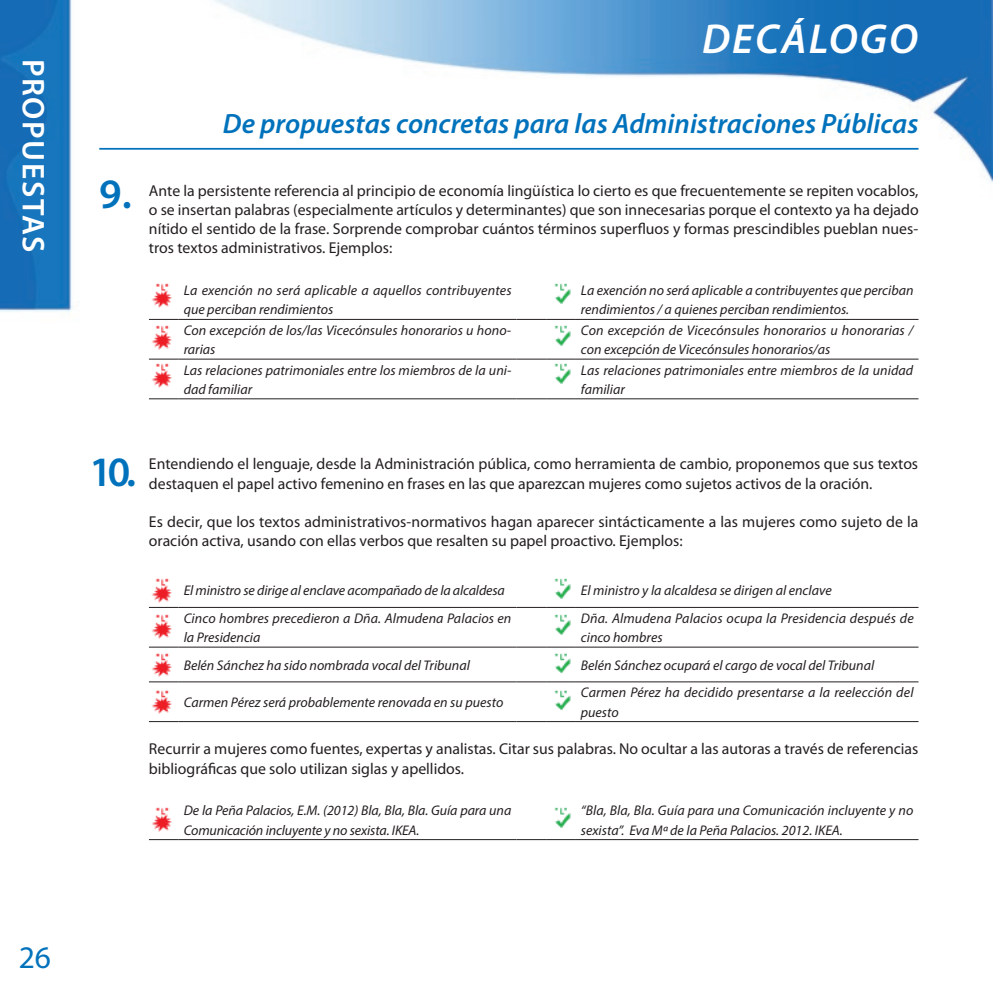
<style>
.page{position:relative;width:993px;height:993px;background:#fff}
.page>*{position:absolute;margin:0;border:0;box-sizing:border-box;transform-origin:0 0}
.t1{font:italic 600 42px "Myriad Pro";letter-spacing:.05em;color:#fff}
.t2{font:600 42px "Myriad Pro";color:#0072bc}
.t3{font:600 31.5px "Myriad Pro";letter-spacing:.05em;color:#fff}
.t4{font:31.5px "Myriad Pro";color:#0072bc}
.t5{font:italic 600 28px "Myriad Pro";color:#0072bc}
.t6{font:15.75px/19.2px "Myriad Pro";color:#231f20}
.t7{font:italic 14px/19.2px "Myriad Pro";color:#231f20}
</style>
<div class="page">
<img style="left:0;top:0;width:992px;height:841px">
<hr style="left:149px;top:319px;width:30px;height:1px;background:#231f20">
<hr style="left:179px;top:319px;width:337px;height:1px;background:#231f20">
<hr style="left:516px;top:319px;width:30px;height:1px;background:#231f20">
<svg style="left:546px;top:319px;width:29px;height:1px"></svg>
<hr style="left:575px;top:319px;width:343px;height:1px;background:#231f20">
<hr style="left:149px;top:358px;width:30px;height:1px;background:#231f20">
<hr style="left:179px;top:358px;width:337px;height:1px;background:#231f20">
<hr style="left:516px;top:358px;width:30px;height:1px;background:#231f20">
<svg style="left:546px;top:358px;width:29px;height:1px"></svg>
<hr style="left:575px;top:358px;width:343px;height:1px;background:#231f20">
<hr style="left:149px;top:398px;width:30px;height:1px;background:#231f20">
<hr style="left:179px;top:398px;width:337px;height:1px;background:#231f20">
<hr style="left:516px;top:398px;width:30px;height:1px;background:#231f20">
<svg style="left:546px;top:398px;width:29px;height:1px"></svg>
<hr style="left:575px;top:398px;width:343px;height:1px;background:#231f20">
<hr style="left:149px;top:606px;width:30px;height:1px;background:#231f20">
<hr style="left:179px;top:606px;width:337px;height:1px;background:#231f20">
<hr style="left:516px;top:606px;width:30px;height:1px;background:#231f20">
<svg style="left:546px;top:606px;width:29px;height:1px"></svg>
<hr style="left:575px;top:606px;width:343px;height:1px;background:#231f20">
<hr style="left:149px;top:646px;width:30px;height:1px;background:#231f20">
<hr style="left:179px;top:646px;width:337px;height:1px;background:#231f20">
<hr style="left:516px;top:646px;width:30px;height:1px;background:#231f20">
<svg style="left:546px;top:646px;width:29px;height:1px"></svg>
<hr style="left:575px;top:646px;width:343px;height:1px;background:#231f20">
<hr style="left:149px;top:681px;width:30px;height:1px;background:#231f20">
<hr style="left:179px;top:681px;width:337px;height:1px;background:#231f20">
<hr style="left:516px;top:681px;width:30px;height:1px;background:#231f20">
<svg style="left:546px;top:681px;width:29px;height:1px"></svg>
<hr style="left:575px;top:681px;width:343px;height:1px;background:#231f20">
<hr style="left:149px;top:721px;width:30px;height:1px;background:#231f20">
<hr style="left:179px;top:721px;width:337px;height:1px;background:#231f20">
<hr style="left:516px;top:721px;width:30px;height:1px;background:#231f20">
<svg style="left:546px;top:721px;width:29px;height:1px"></svg>
<hr style="left:575px;top:721px;width:343px;height:1px;background:#231f20">
<hr style="left:149px;top:838px;width:30px;height:1px;background:#231f20">
<hr style="left:179px;top:838px;width:337px;height:1px;background:#231f20">
<hr style="left:516px;top:838px;width:30px;height:1px;background:#231f20">
<svg style="left:546px;top:838px;width:29px;height:1px"></svg>
<hr style="left:575px;top:838px;width:343px;height:1px;background:#231f20">
<hr style="left:99px;top:148px;width:819px;height:2px;background:#0072bc">
<img style="left:149px;top:575px;width:27px;height:27px">
<img style="left:149px;top:611px;width:27px;height:27px">
<img style="left:149px;top:650px;width:27px;height:27px">
<img style="left:149px;top:687px;width:27px;height:27px">
<img style="left:149px;top:804px;width:27px;height:27px">
<img style="left:149px;top:280px;width:27px;height:28px">
<img style="left:149px;top:322px;width:27px;height:27px">
<img style="left:149px;top:361px;width:27px;height:27px">
<img style="left:547px;top:280px;width:27px;height:28px">
<img style="left:547px;top:322px;width:27px;height:27px">
<img style="left:547px;top:361px;width:27px;height:27px">
<img style="left:547px;top:575px;width:27px;height:27px">
<img style="left:547px;top:611px;width:27px;height:27px">
<img style="left:547px;top:650px;width:27px;height:27px">
<img style="left:547px;top:687px;width:27px;height:27px">
<img style="left:547px;top:804px;width:27px;height:27px">
<h2 class="t3" style="left:51px;top:59px;width:195px;rotate:90deg">PROPUESTAS</h2>
<h1 class="t1" style="left:702px;top:12px;width:217px">DECÁLOGO</h1>
<h1 class="t2" style="left:99px;top:170px;width:34px">9.</h1>
<h3 class="t5" style="left:223px;top:105px;width:697px">De propuestas concretas para las Administraciones Públicas</h3>
<p class="t6" style="left:149px;top:181px;width:771px;text-align:justify">Ante la persistente referencia al principio de economía lingüística lo cierto es que frecuentemente se repiten vocablos, o se insertan palabras (especialmente artículos y determinantes) que son innecesarias porque el contexto ya ha dejado nítido el sentido de la frase. Sorprende comprobar cuántos términos superfluos y formas prescindibles pueblan nues&shy;tros textos administrativos. Ejemplos:</p>
<p class="t7" style="left:184px;top:280px;width:329px">La exención no será aplicable a aquellos contribuyentes que perciban rendimientos</p>
<p class="t7" style="left:580px;top:280px;width:334px">La exención no será aplicable a contribuyentes que perciban rendimientos / a quienes perciban rendimientos.</p>
<p class="t7" style="left:184px;top:320px;width:329px">Con excepción de los/las Vicecónsules honorarios u hono&shy;rarias</p>
<p class="t7" style="left:580px;top:320px;width:334px">Con excepción de Vicecónsules honorarios u honorarias / con excepción de Vicecónsules honorarios/as</p>
<p class="t7" style="left:184px;top:360px;width:329px">Las relaciones patrimoniales entre los miembros de la uni&shy;dad familiar</p>
<p class="t7" style="left:580px;top:360px;width:334px">Las relaciones patrimoniales entre miembros de la unidad familiar</p>
<h1 class="t2" style="left:89px;top:448px;width:48px">10.</h1>
<p class="t6" style="left:149px;top:454px;width:770px">Entendiendo el lenguaje, desde la Administración pública, como herramienta de cambio, proponemos que sus textos destaquen el papel activo femenino en frases en las que aparezcan mujeres como sujetos activos de la oración.</p>
<p class="t6" style="left:149px;top:512px;width:770px">Es decir, que los textos administrativos-normativos hagan aparecer sintácticamente a las mujeres como sujeto de la oración activa, usando con ellas verbos que resalten su papel proactivo. Ejemplos:</p>
<p class="t7" style="left:184px;top:580px;width:322px">El ministro se dirige al enclave acompañado de la alcaldesa</p>
<p class="t7" style="left:580px;top:580px;width:252px">El ministro y la alcaldesa se dirigen al enclave</p>
<p class="t7" style="left:184px;top:608px;width:329px">Cinco hombres precedieron a Dña. Almudena Palacios en la Presidencia</p>
<p class="t7" style="left:580px;top:608px;width:334px">Dña. Almudena Palacios ocupa la Presidencia después de cinco hombres</p>
<p class="t7" style="left:184px;top:655px;width:288px">Belén Sánchez ha sido nombrada vocal del Tribunal</p>
<p class="t7" style="left:580px;top:655px;width:295px">Belén Sánchez ocupará el cargo de vocal del Tribunal</p>
<p class="t7" style="left:184px;top:692px;width:321px">Carmen Pérez será probablemente renovada en su puesto</p>
<p class="t7" style="left:580px;top:682px;width:334px">Carmen Pérez ha decidido presentarse a la reelección del puesto</p>
<p class="t6" style="left:149px;top:739px;width:770px">Recurrir a mujeres como fuentes, expertas y analistas. Citar sus palabras. No ocultar a las autoras a través de referencias bibliográficas que solo utilizan siglas y apellidos.</p>
<p class="t7" style="left:184px;top:800px;width:329px">De la Peña Palacios, E.M. (2012) Bla, Bla, Bla. Guía para una<br>Comunicación incluyente y no sexista. IKEA.</p>
<p class="t7" style="left:580px;top:800px;width:334px">“Bla, Bla, Bla. Guía para una Comunicación incluyente y no sexista”. Eva Mª de la Peña Palacios. 2012. IKEA.</p>
<h2 class="t4" style="left:19px;top:939px;width:34px">26</h2>
</div>
